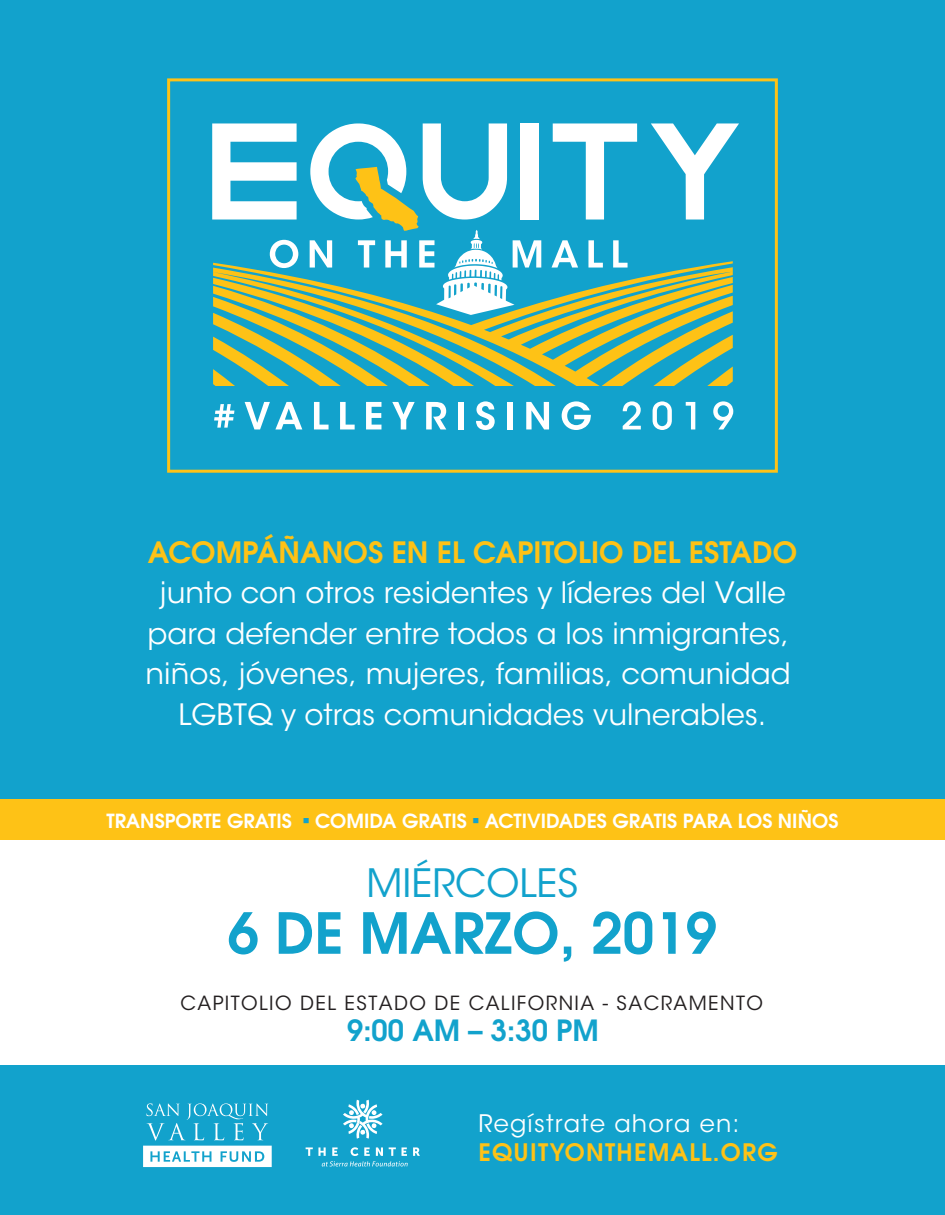
<style>
.page{position:relative;width:945px;height:1215px;background:#fff}
.page>*{position:absolute;margin:0;border:0;box-sizing:border-box;transform-origin:0 0}
.t1{font:700 56.25px "Te X Gyre Adventor";color:#12a2cc}
.t2{font:38.85px "ITC Avant Garde Std";color:#12a2cc}
.t3{font:29.25px/40.5px "ITC Avant Garde Std";color:#fff;text-align:center}
.t4{font:700 29.25px "Te X Gyre Adventor";color:#fec216}
.t5{font:700 29.1px "Te X Gyre Adventor";color:#12a2cc}
.t6{font:700 24px "Te X Gyre Adventor";letter-spacing:.05em;color:#fec216}
.t7{font:24px "ITC Avant Garde Std";letter-spacing:.05em;color:#fff}
.t8{font:700 19.35px "Te X Gyre Adventor";color:#fff}
.t9{font:19.35px "ITC Avant Garde Std";letter-spacing:.075em;color:#231f20}
.s1{font-family:"Arial";color:#12a2cc}
</style>
<div class="page">
<div style="left:0;top:0;width:945px;height:838px;background:#12a2cc"></div>
<div style="left:0;top:1065px;width:945px;height:150px;background:#12a2cc"></div>
<div style="left:0;top:799px;width:945px;height:41px;background:#fec216"></div>
<svg style="left:213px;top:261px;width:520px;height:125px"></svg>
<svg style="left:270px;top:240px;width:28px;height:28px"></svg>
<svg style="left:552px;top:240px;width:26px;height:28px"></svg>
<svg style="left:588px;top:240px;width:15px;height:28px"></svg>
<svg style="left:613px;top:240px;width:15px;height:28px"></svg>
<svg style="left:212px;top:123px;width:85px;height:97px"></svg>
<svg style="left:553px;top:123px;width:84px;height:97px"></svg>
<svg style="left:651px;top:123px;width:88px;height:97px"></svg>
<svg style="left:310px;top:123px;width:231px;height:192px"></svg>
<svg style="left:214px;top:404px;width:20px;height:24px"></svg>
<svg style="left:245px;top:402px;width:57px;height:27px"></svg>
<svg style="left:314px;top:402px;width:15px;height:27px"></svg>
<svg style="left:340px;top:402px;width:15px;height:27px"></svg>
<svg style="left:366px;top:402px;width:15px;height:27px"></svg>
<svg style="left:392px;top:402px;width:23px;height:27px"></svg>
<svg style="left:426px;top:402px;width:20px;height:27px"></svg>
<div style="left:458px;top:402px;width:6px;height:27px;background:#fff"></div>
<svg style="left:476px;top:401px;width:19px;height:29px"></svg>
<div style="left:507px;top:402px;width:5px;height:27px;background:#fff"></div>
<svg style="left:526px;top:402px;width:23px;height:27px"></svg>
<svg style="left:562px;top:401px;width:29px;height:29px"></svg>
<svg style="left:623px;top:401px;width:18px;height:28px"></svg>
<svg style="left:653px;top:401px;width:19px;height:29px"></svg>
<svg style="left:686px;top:402px;width:9px;height:27px"></svg>
<svg style="left:713px;top:401px;width:20px;height:28px"></svg>
<div style="left:167px;top:78px;width:611px;height:395px;border:3px solid #fec216"></div>
<svg style="left:143px;top:1103px;width:129px;height:64px"></svg>
<svg style="left:343px;top:1100px;width:40px;height:39px"></svg>
<svg style="left:306px;top:1147px;width:114px;height:19px"></svg>
<p class="t4" style="left:148px;top:527px;width:651px">ACOMPÁÑANOS EN EL CAPITOLIO DEL ESTADO</p>
<p class="t3" style="left:146px;top:573px;width:647px">junto con otros residentes y líderes del Valle para defender entre todos a los inmigrantes, niños, jóvenes, mujeres, familias, comunidad LGBTQ y otras comunidades vulnerables.</p>
<p class="t8" style="left:107px;top:804px;width:733px">TRANSPORTE GRATIS <span class="s1">▪</span> COMIDA GRATIS <span class="s1">▪</span> ACTIVIDADES GRATIS PARA LOS NIÑOS</p>
<h2 class="t2" style="left:367px;top:860px;width:213px">MIÉRCOLES</h2>
<h1 class="t1" style="left:228px;top:884px;width:491px">6 DE MARZO, 2019</h1>
<p class="t9" style="left:180px;top:991px;width:584px">CAPITOLIO DEL ESTADO DE CALIFORNIA - SACRAMENTO</p>
<p class="t5" style="left:347px;top:1005px;width:253px">9:00 AM – 3:30 PM</p>
<p class="t7" style="left:479px;top:1109px;width:263px">Regístrate ahora en:</p>
<p class="t6" style="left:479px;top:1131px;width:301px">EQUITYONTHEMALL.ORG</p>
</div>
